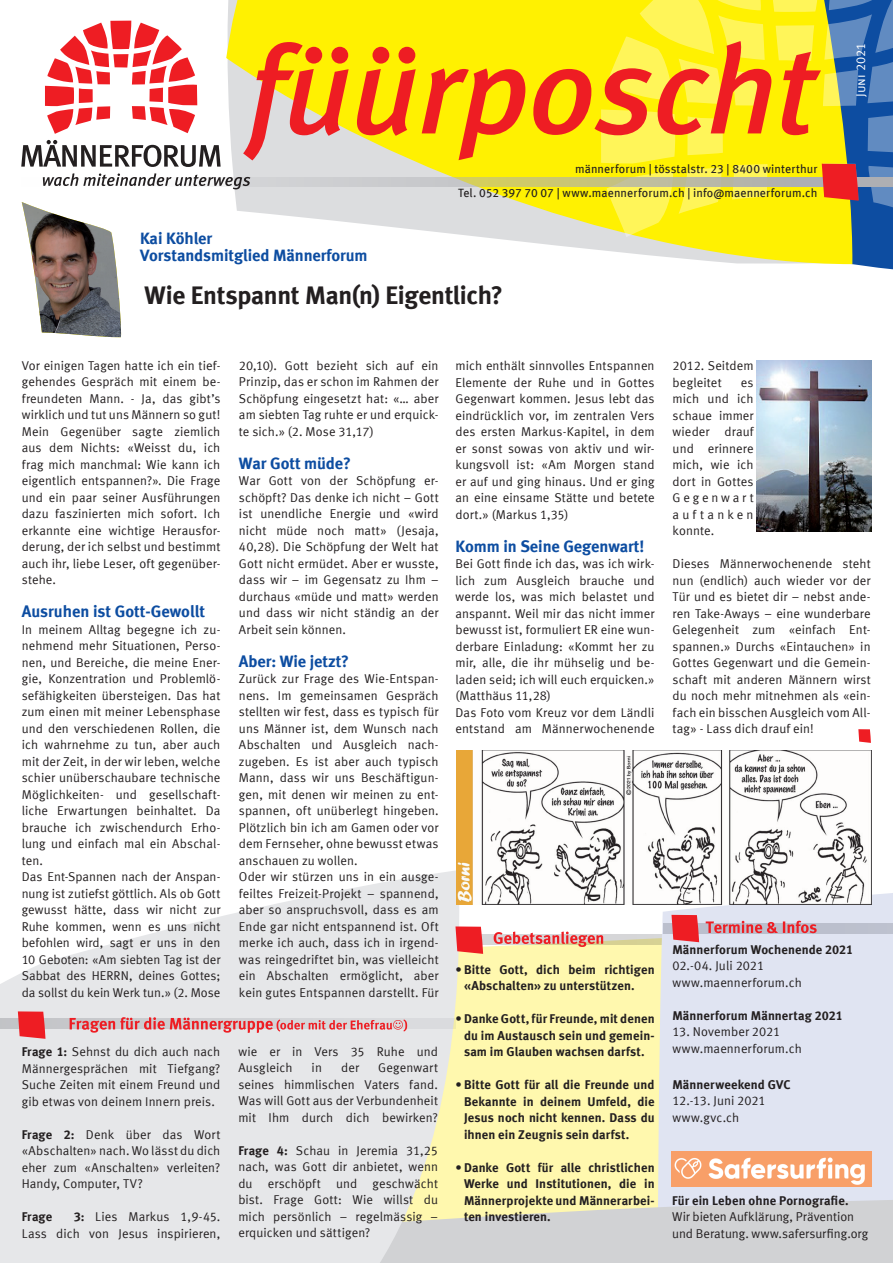
<style>
.page{position:relative;width:893px;height:1263px;background:#fff}
.page>*{position:absolute;margin:0;border:0;box-sizing:border-box;transform-origin:0 0}
.t1{font:25.5px "Meta Bold LF";letter-spacing:-.015em;color:#231f20}
.t2{font:16.5px/16.5px "Meta Bold LF";letter-spacing:-.005em;color:#0d4da1}
.t3{font:12.75px/16.5px "Meta Normal LF";letter-spacing:.005em;color:#231f20;text-align:justify}
.t4{font:12.75px/16.5px "Meta Bold LF";letter-spacing:.01em;color:#231f20;text-align:justify}
.t5{font:12.75px "Meta Normal LF Caps";color:#fff}
.t6{font:12px/24px "Meta Book LF";letter-spacing:.01em;color:#231f20;text-align:right}
.s1{font-family:"Meta Bold LF"}
.s2{font-family:"Meta";font-weight:700}
</style>
<div class="page">
<div style="left:463px;top:944px;width:192px;height:247px;background:#fff8ae"></div>
<svg style="left:483px;top:934px;width:172px;height:10px"></svg>
<div style="left:655px;top:893px;width:238px;height:298px;background:#e0e4f2"></div>
<svg style="left:463px;top:1191px;width:430px;height:72px;background:#d8d8d1"></svg>
<svg style="left:841px;top:237px;width:52px;height:33px"></svg>
<svg style="left:226px;top:0;width:627px;height:264px"></svg>
<svg style="left:243px;top:41px;width:358px;height:119px;background:#f5b126"></svg>
<svg style="left:42px;top:177px;width:559px;height:9px;background:#cccba8"></svg>
<svg style="left:601px;top:0;width:292px;height:237px;background:#d7c03f"></svg>
<svg style="left:43px;top:173px;width:207px;height:16px"></svg>
<svg style="left:21px;top:140px;width:200px;height:27px"></svg>
<svg style="left:45px;top:21px;width:152px;height:113px"></svg>
<svg style="left:0;top:870px;width:463px;height:393px;background:#e9eae9"></svg>
<svg style="left:0;top:1019px;width:455px;height:10px"></svg>
<div style="left:664px;top:923px;width:229px;height:10px;background:#bcc0cd"></div>
<svg style="left:18px;top:1011px;width:27px;height:28px"></svg>
<svg style="left:455px;top:926px;width:28px;height:28px"></svg>
<svg style="left:671px;top:915px;width:28px;height:27px"></svg>
<svg style="left:70px;top:1017px;width:337px;height:16px;background:#dea6a9"></svg>
<svg style="left:494px;top:931px;width:109px;height:16px"></svg>
<svg style="left:706px;top:921px;width:111px;height:12px"></svg>
<img style="left:456px;top:750px;width:416px;height:155px">
<img style="left:22px;top:202px;width:100px;height:135px">
<svg style="left:858px;top:729px;width:13px;height:14px"></svg>
<img style="left:671px;top:1151px;width:200px;height:35px">
<img style="left:757px;top:361px;width:114px;height:171px">
<p class="t2" style="left:140px;top:230px;width:229px">Kai Köhler<br>Vorstandsmitglied Männerforum</p>
<p class="t6" style="left:458px;top:157px;width:361px">männerforum | tösstalstr. 23 | 8400 winterthur<br>Tel. 052 397 70 07 | www.maennerforum.ch | info@maennerforum.ch</p>
<h1 class="t1" style="left:145px;top:280px;width:360px">Wie Entspannt Man(n) Eigentlich?</h1>
<p class="t5" style="left:853px;top:97px;width:56px;rotate:-90deg">Juni 2021</p>
<p class="t3" style="left:22px;top:357px;width:200px">Vor einigen Tagen hatte ich ein tief&shy;gehendes Gespräch mit einem be&shy;freundeten Mann. - Ja, das gibt’s wirklich und tut uns Männern so gut!<br>Mein Gegenüber sagte ziemlich aus dem Nichts: «Weisst du, ich frag mich manchmal: Wie kann ich eigentlich entspannen?». Die Frage und ein paar seiner Ausführungen dazu faszinierten mich sofort. Ich erkannte eine wichtige Herausfor&shy;derung, der ich selbst und bestimmt auch ihr, liebe Leser, oft gegenüber&shy;stehe.</p>
<p class="t2" style="left:22px;top:603px;width:185px">Ausruhen ist Gott-Gewollt</p>
<p class="t3" style="left:22px;top:621px;width:200px;text-align:left">In meinem Alltag begegne ich zu&shy;nehmend mehr Situationen, Perso&shy;nen, und Bereiche, die meine Ener&shy;gie, Konzentration und Problemlö&shy;sefähigkeiten übersteigen. Das hat zum einen mit meiner Lebensphase und den verschiedenen Rollen, die ich wahrnehme zu tun, aber auch mit der Zeit, in der wir leben, welche schier unüberschaubare technische<br>Möglichkeiten- und gesellschaft&shy;liche Erwartungen beinhaltet. Da brauche ich zwischendurch Erho&shy;lung und einfach mal ein Abschal&shy;ten.<br>Das Ent-Spannen nach der Anspan&shy;nung ist zutiefst göttlich. Als ob Gott gewusst hätte, dass wir nicht zur<br>Ruhe kommen, wenn es uns nicht befohlen wird, sagt er uns in den<br>10 Geboten: «Am siebten Tag ist der<br>Sabbat des HERRN, deines Gottes; da sollst du kein Werk tun.» (2. Mose</p>
<p class="t3" style="left:22px;top:1043px;width:200px"><span class="s1">Frage 1:</span> Sehnst du dich auch nach Männergesprächen mit Tiefgang?<br>Suche Zeiten mit einem Freund und gib etwas von deinem Innern preis.</p>
<p class="t3" style="left:22px;top:1126px;width:200px"><span class="s1">Frage 2:</span> Denk über das Wort «Abschalten» nach. Wo lässt du dich eher zum «Anschalten» verleiten?<br>Handy, Computer, TV?</p>
<p class="t4" style="left:22px;top:1208px;width:32px">Frage</p>
<p class="t3" style="left:22px;top:1208px;width:200px;text-align:right"><span class="s1">3:</span> Lies Markus 1,9-45.<br>Lass dich von Jesus inspirieren,</p>
<p class="t3" style="left:239px;top:357px;width:201px">20,10). Gott bezieht sich auf ein Prinzip, das er schon im Rahmen der Schöpfung eingesetzt hat: «… aber am siebten Tag ruhte er und erquick&shy;te sich.» (2. Mose 31,17)</p>
<p class="t2" style="left:239px;top:455px;width:114px">War Gott müde?</p>
<p class="t3" style="left:239px;top:472px;width:201px">War Gott von der Schöpfung er&shy;schöpft? Das denke ich nicht – Gott ist unendliche Energie und «wird nicht müde noch matt» (Jesaja, 40,28). Die Schöpfung der Welt hat Gott nicht ermüdet. Aber er wusste, dass wir – im Gegensatz zu Ihm – durchaus «müde und matt» werden und dass wir nicht ständig an der Arbeit sein können.</p>
<p class="t2" style="left:239px;top:653px;width:112px">Aber: Wie jetzt?</p>
<p class="t3" style="left:239px;top:670px;width:201px;text-align:left">Zurück zur Frage des Wie-Entspan&shy;nens. Im gemeinsamen Gespräch stellten wir fest, dass es typisch für uns Männer ist, dem Wunsch nach Abschalten und Ausgleich nach&shy;zugeben. Es ist aber auch typisch Mann, dass wir uns Beschäftigun&shy;gen, mit denen wir meinen zu ent&shy;spannen, oft unüberlegt hingeben.<br>Plötzlich bin ich am Gamen oder vor dem Fernseher, ohne bewusst etwas anschauen zu wollen.<br>Oder wir stürzen uns in ein ausge&shy;feiltes Freizeit-Projekt – spannend, aber so anspruchsvoll, dass es am Ende gar nicht entspannend ist. Oft merke ich auch, dass ich in irgend&shy;was reingedriftet bin, was vielleicht ein Abschalten ermöglicht, aber kein gutes Entspannen darstellt. Für</p>
<p class="t3" style="left:238px;top:1043px;width:201px">wie er in Vers 35 Ruhe und<br>Ausgleich</p>
<p class="t3" style="left:312px;top:1060px;width:12px">in</p>
<p class="t3" style="left:341px;top:1060px;width:19px">der</p>
<p class="t3" style="left:238px;top:1060px;width:201px;text-indent:140px">Gegenwart seines himmlischen Vaters fand.<br>Was will Gott aus der Verbundenheit mit Ihm durch dich bewirken?</p>
<p class="t3" style="left:238px;top:1142px;width:201px"><span class="s1">Frage 4:</span> Schau in Jeremia 31,25 nach, was Gott dir anbietet, wenn du erschöpft und geschwächt bist. Frage Gott: Wie willst du mich persönlich – regelmässig – erquicken und sättigen?</p>
<p class="t3" style="left:455px;top:357px;width:201px">mich enthält sinnvolles Entspannen Elemente der Ruhe und in Gottes Gegenwart kommen. Jesus lebt das eindrücklich vor, im zentralen Vers des ersten Markus-Kapitel, in dem er sonst sowas von aktiv und wir&shy;kungsvoll ist: «Am Morgen stand er auf und ging hinaus. Und er ging an eine einsame Stätte und betete dort.» (Markus 1,35)</p>
<p class="t2" style="left:455px;top:537px;width:190px">Komm in Seine Gegenwart!</p>
<p class="t3" style="left:455px;top:555px;width:201px;text-align:left">Bei Gott finde ich das, was ich wirk&shy;lich zum Ausgleich brauche und werde los, was mich belastet und anspannt. Weil mir das nicht immer bewusst ist, formuliert ER eine wun&shy;derbare Einladung: «Kommt her zu mir, alle, die ihr mühselig und be&shy;laden seid; ich will euch erquicken.» (Matthäus 11,28)<br>Das Foto vom Kreuz vor dem Ländli entstand am Männerwochenende</p>
<p class="t4" style="left:464px;top:961px;width:192px;text-indent:-9px"><span class="s2">•</span> Bitte Gott, dich beim richtigen «Abschalten» zu unterstützen.</p>
<p class="t4" style="left:464px;top:1010px;width:192px;text-indent:-9px"><span class="s2">•</span> Danke Gott, für Freunde, mit denen du im Austausch sein und gemein&shy;sam im Glauben wachsen darfst.</p>
<p class="t4" style="left:464px;top:1076px;width:192px;text-indent:-9px"><span class="s2">•</span> Bitte Gott für all die Freunde und Bekannte in deinem Umfeld, die Jesus noch nicht kennen. Dass du ihnen ein Zeugnis sein darfst.</p>
<p class="t4" style="left:464px;top:1159px;width:192px;text-indent:-9px"><span class="s2">•</span> Danke Gott für alle christlichen Werke und Institutionen, die in Männerprojekte und Männerarbei&shy;ten investieren.</p>
<p class="t3" style="left:673px;top:357px;width:82px">2012. Seitdem begleitet</p>
<p class="t3" style="left:673px;top:374px;width:83px;text-indent:68px">es mich und ich schaue immer wieder drauf und erinnere mich, wie ich dort in Gottes Gegenwart auftanken konnte.</p>
<p class="t3" style="left:673px;top:555px;width:200px">Dieses Männerwochenende steht nun (endlich) auch wieder vor der Tür und es bietet dir – nebst ande&shy;ren Take-Aways – eine wunderbare Gelegenheit zum «einfach Ent&shy;spannen.» Durchs «Eintauchen» in Gottes Gegenwart und die Gemein&shy;schaft mit anderen Männern wirst du noch mehr mitnehmen als «ein&shy;fach ein bisschen Ausgleich vom All&shy;tag» - Lass dich drauf ein!</p>
<p class="t4" style="left:672px;top:941px;width:182px">Männerforum Wochenende 2021</p>
<p class="t3" style="left:672px;top:957px;width:131px">02.-04. Juli 2021 www.maennerforum.ch</p>
<p class="t4" style="left:672px;top:1007px;width:172px">Männerforum Männertag 2021</p>
<p class="t3" style="left:672px;top:1023px;width:131px">13. November 2021 www.maennerforum.ch</p>
<p class="t4" style="left:672px;top:1076px;width:120px">Männerweekend GVC</p>
<p class="t3" style="left:672px;top:1092px;width:95px">12.-13. Juni 2021 www.gvc.ch</p>
<p class="t4" style="left:672px;top:1192px;width:178px">Für ein Leben ohne Pornografie.</p>
<p class="t3" style="left:672px;top:1208px;width:198px">Wir bieten Aufklärung, Prävention und Beratung. www.safersurfing.org</p>
</div>
